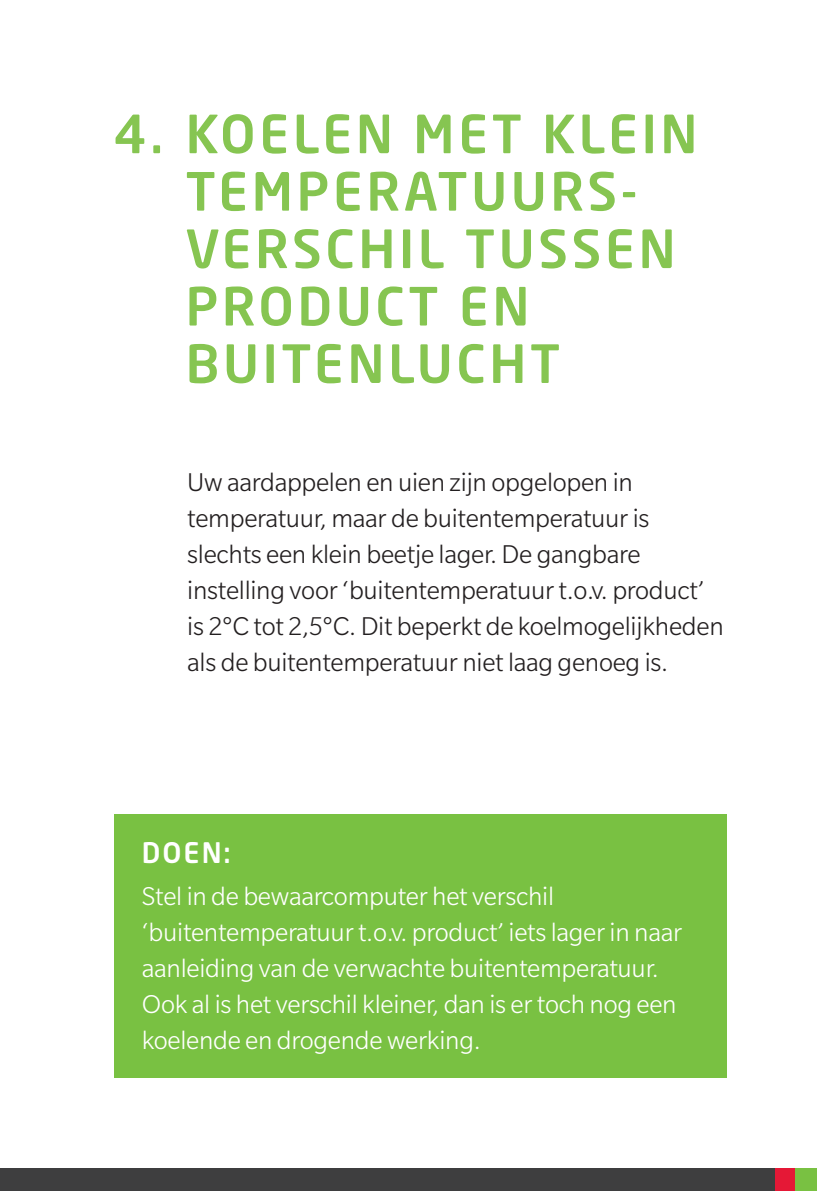
<style>
.page{position:relative;width:840px;height:1191px;background:#fff}
.page>*{position:absolute;margin:0;border:0;box-sizing:border-box;transform-origin:0 0}
.Subjes{font:500 52px/57.4px "Neo Sans Pro";letter-spacing:.07em;color:#86c551}
.Platte_tekst{font:300 28px/36px "Slate Pro";letter-spacing:-.01em;color:#231f20}
.Platte_tekst-2{font:300 28px/36px "Slate Pro";letter-spacing:-.01em;color:#fff}
.Subkop{font:500 28px "Neo Sans Pro";color:#fff}
</style>
<div class="page">
<div style="left:113px;top:813px;width:613px;height:264px;background:#79c142"></div>
<div style="left:773px;top:1169px;width:22px;height:22px;background:#e51836"></div>
<div style="left:795px;top:1169px;width:21px;height:22px;background:#79c142"></div>
<div style="left:0;top:1169px;width:773px;height:22px;background:#3e3e3f"></div>
<p class="Subjes" style="left:185px;top:104px;width:513px;text-indent:-72px">4. KOELEN MET KLEIN<br>TEMPERATUURS-<br>VERSCHIL TUSSEN<br>PRODUCT EN<br>BUITENLUCHT</p>
<p class="Platte_tekst" style="left:187px;top:464px;width:537px">Uw aardappelen en uien zijn opgelopen in temperatuur, maar de buitentemperatuur is slechts een klein beetje lager. De gangbare instelling voor ‘buitentemperatuur t.o.v. product’ is 2°C tot 2,5°C. Dit beperkt de koelmogelijkheden als de buitentemperatuur niet laag genoeg is.</p>
<p class="Subkop" style="left:142px;top:835px;width:90px">DOEN:</p>
<p class="Platte_tekst-2" style="left:142px;top:878px;width:541px">Stel in de bewaarcomputer het verschil ‘buitentemperatuur t.o.v. product’ iets lager in naar aanleiding van de verwachte buitentemperatuur.<br>Ook al is het verschil kleiner, dan is er toch nog een koelende en drogende werking.</p>
</div>
